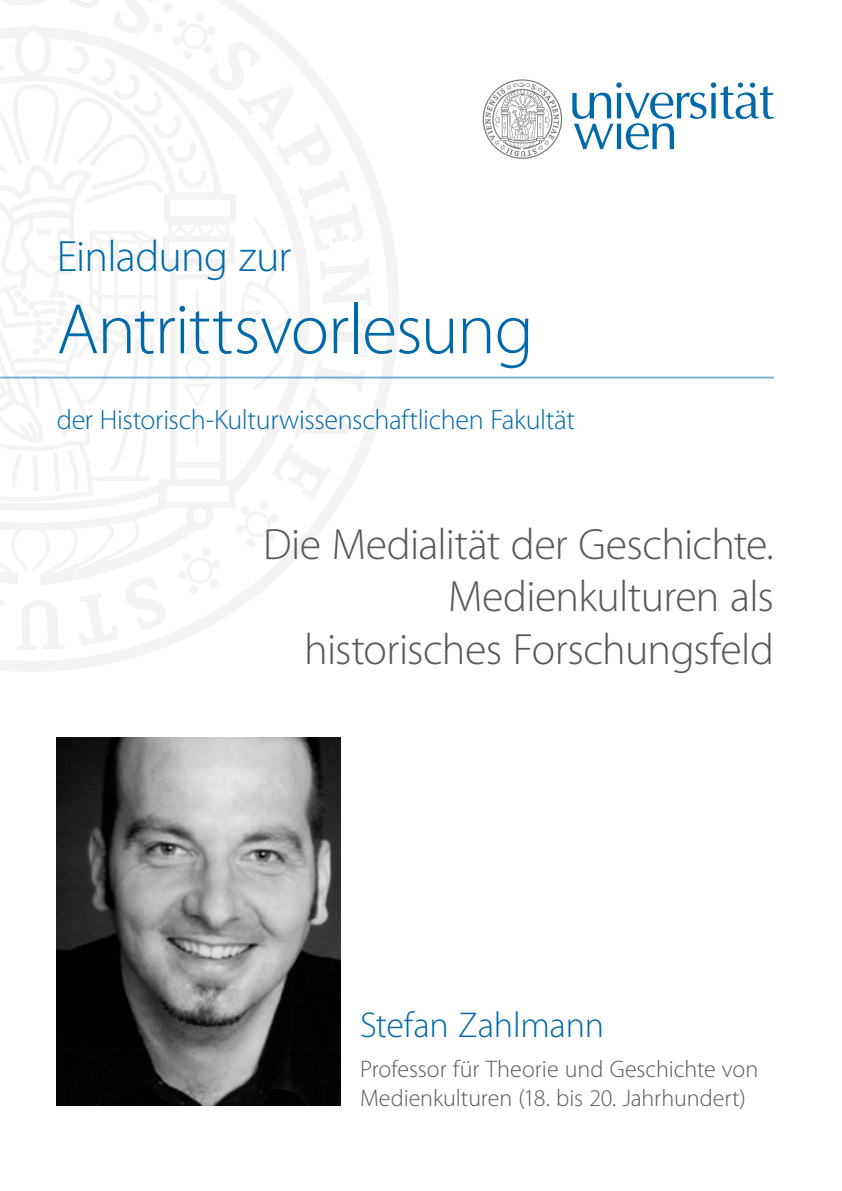
<style>
.page{position:relative;width:842px;height:1191px;background:#fff}
.page>*{position:absolute;margin:0;border:0;box-sizing:border-box;transform-origin:0 0}
.t1{font:300 72px "Myriad Pro";letter-spacing:-.015em;color:#0069aa}
.t2{font:300 44px/52.8px "Myriad Pro";letter-spacing:-.015em;color:#58595b;text-align:right}
.t3{font:300 44px "Myriad Pro";letter-spacing:-.02em;color:#0069aa}
.t4{font:300 36px "Myriad Pro";letter-spacing:-.005em;color:#0069aa}
.t5{font:300 28px "Myriad Pro";letter-spacing:-.015em;color:#0069aa}
.t6{font:300 24px/28.8px "Myriad Pro";letter-spacing:-.005em;color:#58595b}
</style>
<div class="page">
<svg style="left:572px;top:82px;width:202px;height:68px"></svg>
<svg style="left:483px;top:79px;width:79px;height:80px"></svg>
<svg style="left:0;top:0;width:399px;height:672px"></svg>
<hr style="left:0;top:376px;width:774px;height:2px;background:#0069aa">
<img style="left:57px;top:737px;width:283px;height:369px">
<h2 class="t3" style="left:57px;top:232px;width:236px">Einladung zur</h2>
<h1 class="t1" style="left:57px;top:290px;width:479px">Antrittsvorlesung</h1>
<p class="t5" style="left:57px;top:404px;width:520px">der Historisch-Kulturwissenschaftlichen Fakultät</p>
<h2 class="t2" style="left:263px;top:518px;width:512px">Die Medialität der Geschichte.<br>Medienkulturen als historisches Forschungsfeld</h2>
<h3 class="t4" style="left:360px;top:1005px;width:246px">Stefan Zahlmann</h3>
<p class="t6" style="left:360px;top:1055px;width:400px">Professor für Theorie und Geschichte von<br>Medienkulturen (18. bis 20. Jahrhundert)</p>
</div>
